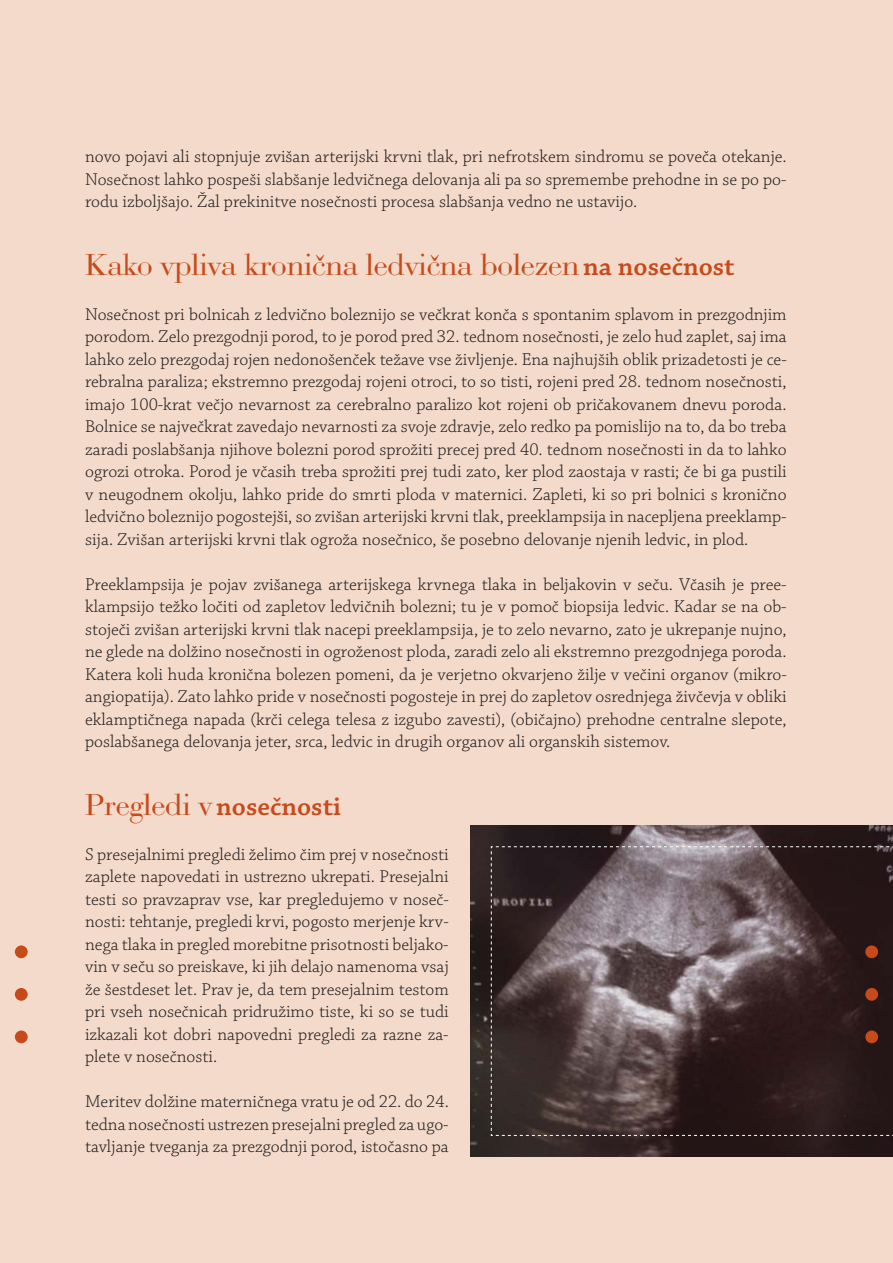
<style>
.page{position:relative;width:893px;height:1263px;background:#f4daca}
.page>*{position:absolute;margin:0;border:0;box-sizing:border-box;transform-origin:0 0}
.t1{font:31.5px "Bauer Bod DEE";color:#c74a1a}
.t2{font:600 27px "Chaparral Pro";color:#c74a1a}
.t3{font:300 18px/22.5px "Chaparral Pro";color:#231f20;text-align:justify}
.s1{font-family:"Chaparral Pro";font-weight:600;font-size:27px}
.s2{font-family:"Bauer Bod DEE";font-weight:400;font-size:31.5px}
</style>
<div class="page">
<div style="left:15px;top:945px;width:13px;height:13px;background:#c74a1a;border-radius:50%"></div>
<div style="left:15px;top:988px;width:13px;height:13px;background:#c74a1a;border-radius:50%"></div>
<div style="left:15px;top:1030px;width:13px;height:13px;background:#c74a1a;border-radius:50%"></div>
<img style="left:470px;top:825px;width:423px;height:332px">
<svg style="left:491px;top:846px;width:402px;height:290px;background:#4e3f41"></svg>
<div style="left:865px;top:945px;width:13px;height:13px;background:#c74a1a;border-radius:50%"></div>
<div style="left:865px;top:988px;width:13px;height:13px;background:#c74a1a;border-radius:50%"></div>
<div style="left:865px;top:1030px;width:13px;height:13px;background:#c74a1a;border-radius:50%"></div>
<p class="t3" style="left:85px;top:147px;width:703px">novo pojavi ali stopnjuje zvišan arterijski krvni tlak, pri nefrotskem sindromu se poveča otekanje.<br>Nosečnost lahko pospeši slabšanje ledvičnega delovanja ali pa so spremembe prehodne in se po po&shy;rodu izboljšajo. Žal prekinitve nosečnosti procesa slabšanja vedno ne ustavijo.</p>
<h1 class="t1" style="left:85px;top:251px;width:651px">Kako vpliva kronična ledvična bolezen<span class="s1">na nosečnost</span></h1>
<p class="t3" style="left:85px;top:304px;width:703px">Nosečnost pri bolnicah z ledvično boleznijo se večkrat konča s spontanim splavom in prezgodnjim porodom. Zelo prezgodnji porod, to je porod pred 32. tednom nosečnosti, je zelo hud zaplet, saj ima lahko zelo prezgodaj rojen nedonošenček težave vse življenje. Ena najhujših oblik prizadetosti je ce&shy;rebralna paraliza; ekstremno prezgodaj rojeni otroci, to so tisti, rojeni pred 28. tednom nosečnosti, imajo 100-krat večjo nevarnost za cerebralno paralizo kot rojeni ob pričakovanem dnevu poroda.<br>Bolnice se največkrat zavedajo nevarnosti za svoje zdravje, zelo redko pa pomislijo na to, da bo treba zaradi poslabšanja njihove bolezni porod sprožiti precej pred 40. tednom nosečnosti in da to lahko ogrozi otroka. Porod je včasih treba sprožiti prej tudi zato, ker plod zaostaja v rasti; če bi ga pustili v neugodnem okolju, lahko pride do smrti ploda v maternici. Zapleti, ki so pri bolnici s kronično ledvično boleznijo pogostejši, so zvišan arterijski krvni tlak, preeklampsija in nacepljena preeklamp&shy;sija. Zvišan arterijski krvni tlak ogroža nosečnico, še posebno delovanje njenih ledvic, in plod.</p>
<p class="t3" style="left:85px;top:574px;width:703px">Preeklampsija je pojav zvišanega arterijskega krvnega tlaka in beljakovin v seču. Včasih je pree&shy;klampsijo težko ločiti od zapletov ledvičnih bolezni; tu je v pomoč biopsija ledvic. Kadar se na ob&shy;stoječi zvišan arterijski krvni tlak nacepi preeklampsija, je to zelo nevarno, zato je ukrepanje nujno, ne glede na dolžino nosečnosti in ogroženost ploda, zaradi zelo ali ekstremno prezgodnjega poroda.<br>Katera koli huda kronična bolezen pomeni, da je verjetno okvarjeno žilje v večini organov (mikro&shy;angiopatija). Zato lahko pride v nosečnosti pogosteje in prej do zapletov osrednjega živčevja v obliki eklamptičnega napada (krči celega telesa z izgubo zavesti), (običajno) prehodne centralne slepote, poslabšanega delovanja jeter, srca, ledvic in drugih organov ali organskih sistemov.</p>
<h2 class="t2" style="left:85px;top:795px;width:257px"><span class="s2">Pregledi v</span> nosečnosti</h2>
<p class="t3" style="left:85px;top:844px;width:365px">S presejalnimi pregledi želimo čim prej v nosečnosti zaplete napovedati in ustrezno ukrepati. Presejalni testi so pravzaprav vse, kar pregledujemo v noseč&shy;nosti: tehtanje, pregledi krvi, pogosto merjenje krv&shy;nega tlaka in pregled morebitne prisotnosti beljako&shy;vin v seču so preiskave, ki jih delajo namenoma vsaj že šestdeset let. Prav je, da tem presejalnim testom pri vseh nosečnicah pridružimo tiste, ki so se tudi izkazali kot dobri napovedni pregledi za razne za&shy;plete v nosečnosti.</p>
<p class="t3" style="left:85px;top:1092px;width:365px">Meritev dolžine materničnega vratu je od 22. do 24. tedna nosečnosti ustrezen presejalni pregled za ugo&shy;tavljanje tveganja za prezgodnji porod, istočasno pa</p>
</div>
